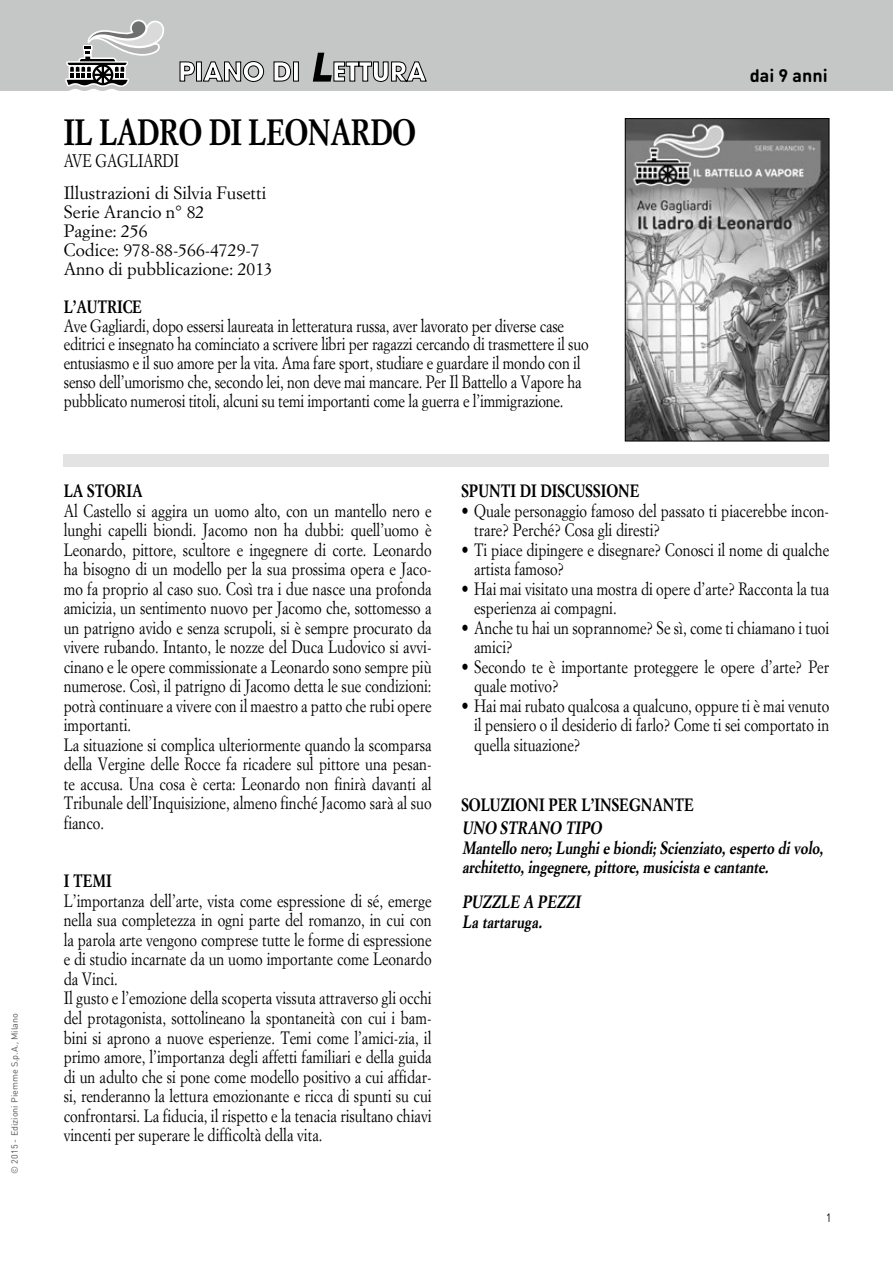
<style>
.page{position:relative;width:893px;height:1263px;background:#fff}
.page>*{position:absolute;margin:0;border:0;box-sizing:border-box;transform-origin:0 0}
.t1{font:700 36px "Simoncini Garamond";letter-spacing:-.015em;color:#000;scale:.8 1}
.t2{font:18px "Simoncini Garamond";color:#000;scale:.8 1}
.t3{font:700 18px "DIN Round Pro";color:#000}
.t4{font:17.55px/19.5px "Simoncini Garamond";color:#000;scale:.83 1}
.t5{font:700 17.55px/19.5px "Simoncini Garamond";color:#000;scale:.83 1}
.t6{font:17.55px/18.9px "Simoncini Garamond";color:#000}
.t7{font:12px "DIN Round Pro";color:#000;scale:.85 1}
.t8{font:9px "DIN Round Pro";color:#565656}
</style>
<div class="page">
<div style="left:0;top:0;width:893px;height:91px;background:#c5c6c6"></div>
<svg style="left:65px;top:20px;width:100px;height:67px;background:#b2b2b2"></svg>
<div style="left:64px;top:454px;width:765px;height:13px;background:#e3e3e3"></div>
<svg style="left:180px;top:53px;width:247px;height:29px"></svg>
<img style="left:627px;top:120px;width:200px;height:319px">
<div style="left:625px;top:118px;width:204px;height:323px;border:1px solid #000"></div>
<p class="t8" style="left:8px;top:1174px;width:162px;rotate:-90deg">© 2015 - Edizioni Piemme S.p.A., Milano</p>
<h1 class="t1" style="left:64px;top:110px;width:442px">IL LADRO DI LEONARDO</h1>
<p class="t2" style="left:64px;top:149px;width:146px">AVE GAGLIARDI</p>
<p class="t6" style="left:64px;top:183px;width:211px">Illustrazioni di Silvia Fusetti<br>Serie Arancio n° 82<br>Pagine: 256<br>Codice: 978-88-566-4729-7<br>Anno di pubblicazione: 2013</p>
<p class="t5" style="left:64px;top:297px;width:96px">L’AUTRICE</p>
<p class="t4" style="left:64px;top:316px;width:634px;line-height:18.9px">Ave Gagliardi, dopo essersi laureata in letteratura russa, aver lavorato per diverse case editrici e insegnato ha cominciato a scrivere libri per ragazzi cercando di trasmettere il suo entusiasmo e il suo amore per la vita. Ama fare sport, studiare e guardare il mondo con il senso dell’umorismo che, secondo lei, non deve mai mancare. Per Il Battello a Vapore ha pubblicato numerosi titoli, alcuni su temi importanti come la guerra e l’immigrazione.</p>
<p class="t3" style="left:750px;top:62px;width:79px">dai 9 anni</p>
<p class="t5" style="left:64px;top:482px;width:97px">LA STORIA</p>
<p class="t4" style="left:64px;top:501px;width:445px">Al Castello si aggira un uomo alto, con un mantello nero e lunghi capelli biondi. Jacomo non ha dubbi: quell’uomo è Leonardo, pittore, scultore e ingegnere di corte. Leonardo ha bisogno di un modello per la sua prossima opera e Jaco&shy;mo fa proprio al caso suo. Così tra i due nasce una profonda amicizia, un sentimento nuovo per Jacomo che, sottomesso a un patrigno avido e senza scrupoli, si è sempre procurato da vivere rubando. Intanto, le nozze del Duca Ludovico si avvi&shy;cinano e le opere commissionate a Leonardo sono sempre più numerose. Così, il patrigno di Jacomo detta le sue condizioni: potrà continuare a vivere con il maestro a patto che rubi opere importanti.<br>La situazione si complica ulteriormente quando la scomparsa della Vergine delle Rocce fa ricadere sul pittore una pesan&shy;te accusa. Una cosa è certa: Leonardo non finirà davanti al Tribunale dell’Inquisizione, almeno finché Jacomo sarà al suo fianco.</p>
<p class="t5" style="left:64px;top:872px;width:59px">I TEMI</p>
<p class="t4" style="left:64px;top:891px;width:445px">L’importanza dell’arte, vista come espressione di sé, emerge nella sua completezza in ogni parte del romanzo, in cui con la parola arte vengono comprese tutte le forme di espressione e di studio incarnate da un uomo importante come Leonardo da Vinci.<br>Il gusto e l’emozione della scoperta vissuta attraverso gli occhi del protagonista, sottolineano la spontaneità con cui i bam&shy;bini si aprono a nuove esperienze. Temi come l’amici-zia, il primo amore, l’importanza degli affetti familiari e della guida di un adulto che si pone come modello positivo a cui affidar&shy;si, renderanno la lettura emozionante e ricca di spunti su cui confrontarsi. La fiducia, il rispetto e la tenacia risultano chiavi vincenti per superare le difficoltà della vita.</p>
<p class="t5" style="left:461px;top:482px;width:216px">SPUNTI DI DISCUSSIONE</p>
<p class="t4" style="left:474px;top:501px;width:429px;text-indent:-13px">• Quale personaggio famoso del passato ti piacerebbe incon&shy;trare? Perché? Cosa gli diresti?</p>
<p class="t4" style="left:474px;top:540px;width:429px;text-indent:-13px">• Ti piace dipingere e disegnare? Conosci il nome di qualche artista famoso?</p>
<p class="t4" style="left:474px;top:579px;width:429px;text-indent:-13px">• Hai mai visitato una mostra di opere d’arte? Racconta la tua esperienza ai compagni.</p>
<p class="t4" style="left:474px;top:618px;width:429px;text-indent:-13px">• Anche tu hai un soprannome? Se sì, come ti chiamano i tuoi amici?</p>
<p class="t4" style="left:474px;top:657px;width:429px;text-indent:-13px">• Secondo te è importante proteggere le opere d’arte? Per quale motivo?</p>
<p class="t4" style="left:474px;top:696px;width:429px;text-align:justify;text-indent:-13px">• Hai mai rubato qualcosa a qualcuno, oppure ti è mai venuto il pensiero o il desiderio di farlo? Come ti sei comportato in quella situazione?</p>
<p class="t5" style="left:461px;top:793px;width:282px;line-height:23.5px">SOLUZIONI PER L’INSEGNANTE<br>UNO STRANO TIPO</p>
<p class="t5" style="left:462px;top:838px;width:441px">Mantello nero;Lunghie biondi;Scienziato,esperto divolo, architetto,ingegnere,pittore,musicista e cantante.</p>
<p class="t5" style="left:462px;top:892px;width:148px">PUZZLE A PEZZI<br>La tartaruga.</p>
<p class="t7" style="left:826px;top:1210px;width:8px">1</p>
</div>
